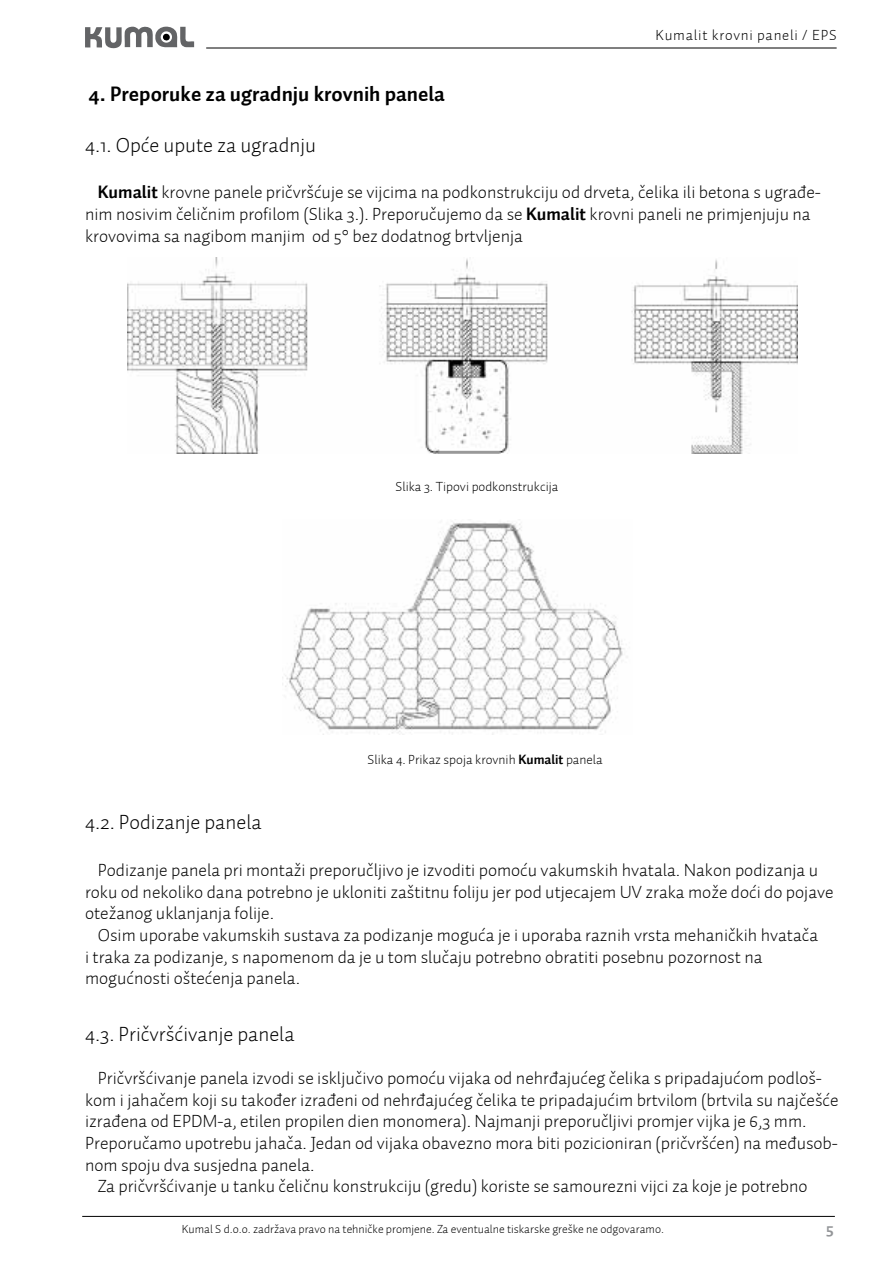
<style>
.page{position:relative;width:893px;height:1263px;background:#fff}
.page>*{position:absolute;margin:0;border:0;box-sizing:border-box;transform-origin:0 0}
.t1{font:300 21px "Auto 2";color:#000}
.t2{font:700 21px "Auto 2";color:#000}
.t3{font:300 18px/21.6px "Auto 2";color:#000}
.t4{font:700 16.5px "Auto 2";color:#939598}
.t5{font:15px "Auto 2 Light LF";letter-spacing:.05em;color:#000}
.t6{font:300 13.5px "Auto 2";color:#000}
.t7{font:300 12px "Auto 2";color:#000}
.s1{font-weight:700}
</style>
<div class="page">
<hr style="left:82px;top:1216px;width:753px;height:1px;background:#000">
<hr style="left:206px;top:48px;width:631px;height:1px;background:#000">
<svg style="left:85px;top:26px;width:109px;height:23px"></svg>
<img style="left:128px;top:257px;width:670px;height:197px">
<img style="left:282px;top:519px;width:343px;height:215px">
<p class="t5" style="left:655px;top:26px;width:183px">Kumalit krovni paneli / EPS</p>
<p class="t2" style="left:89px;top:80px;width:358px">4. Preporuke za ugradnju krovnih panela</p>
<p class="t1" style="left:85px;top:131px;width:233px">4.1. Opće upute za ugradnju</p>
<p class="t3" style="left:85px;top:182px;width:737px;text-indent:13px"><span class="s1">Kumalit</span> krovne panele pričvršćuje se vijcima na podkonstrukciju od drveta, čelika ili betona s ugrađe&shy;nim nosivim čeličnim profilom (Slika 3.). Preporučujemo da se <span class="s1">Kumalit</span> krovni paneli ne primjenjuju na krovovima sa nagibom manjim od 5° bez dodatnog brtvljenja</p>
<p class="t6" style="left:395px;top:478px;width:164px">Slika 3. Tipovi podkonstrukcija</p>
<p class="t6" style="left:367px;top:751px;width:237px">Slika 4. Prikaz spoja krovnih <span class="s1">Kumalit</span> panela</p>
<p class="t1" style="left:85px;top:809px;width:178px">4.2. Podizanje panela</p>
<p class="t3" style="left:85px;top:859px;width:750px;text-indent:13px">Podizanje panela pri montaži preporučljivo je izvoditi pomoću vakumskih hvatala. Nakon podizanja u roku od nekoliko dana potrebno je ukloniti zaštitnu foliju jer pod utjecajem UV zraka može doći do pojave otežanog uklanjanja folije.</p>
<p class="t3" style="left:85px;top:924px;width:735px;text-indent:13px">Osim uporabe vakumskih sustava za podizanje moguća je i uporaba raznih vrsta mehaničkih hvatača i traka za podizanje, s napomenom da je u tom slučaju potrebno obratiti posebnu pozornost na mogućnosti oštećenja panela.</p>
<p class="t1" style="left:85px;top:1021px;width:211px">4.3. Pričvršćivanje panela</p>
<p class="t3" style="left:98px;top:1067px;width:726px">Pričvršćivanje panela izvodi se isključivo pomoću vijaka od nehrđajućeg čelika s pripadajućom podloš-</p>
<p class="t3" style="left:85px;top:1089px;width:755px">kom i jahačem koji su također izrađeni od nehrđajućeg čelika te pripadajućim brtvilom (brtvila su najčešće</p>
<p class="t3" style="left:85px;top:1110px;width:723px">izrađena od EPDM-a, etilen propilen dien monomera). Najmanji preporučljivi promjer vijka je 6,3 mm.</p>
<p class="t3" style="left:85px;top:1132px;width:754px">Preporučamo upotrebu jahača. Jedan od vijaka obavezno mora biti pozicioniran (pričvršćen) na međusob-</p>
<p class="t3" style="left:85px;top:1154px;width:231px">nom spoju dva susjedna panela.</p>
<p class="t3" style="left:98px;top:1175px;width:711px">Za pričvršćivanje u tanku čeličnu konstrukciju (gredu) koriste se samourezni vijci za koje je potrebno</p>
<p class="t7" style="left:182px;top:1221px;width:484px">Kumal S d.o.o. zadržava pravo na tehničke promjene. Za eventualne tiskarske greške ne odgovaramo.</p>
<p class="t4" style="left:826px;top:1218px;width:9px">5</p>
</div>
